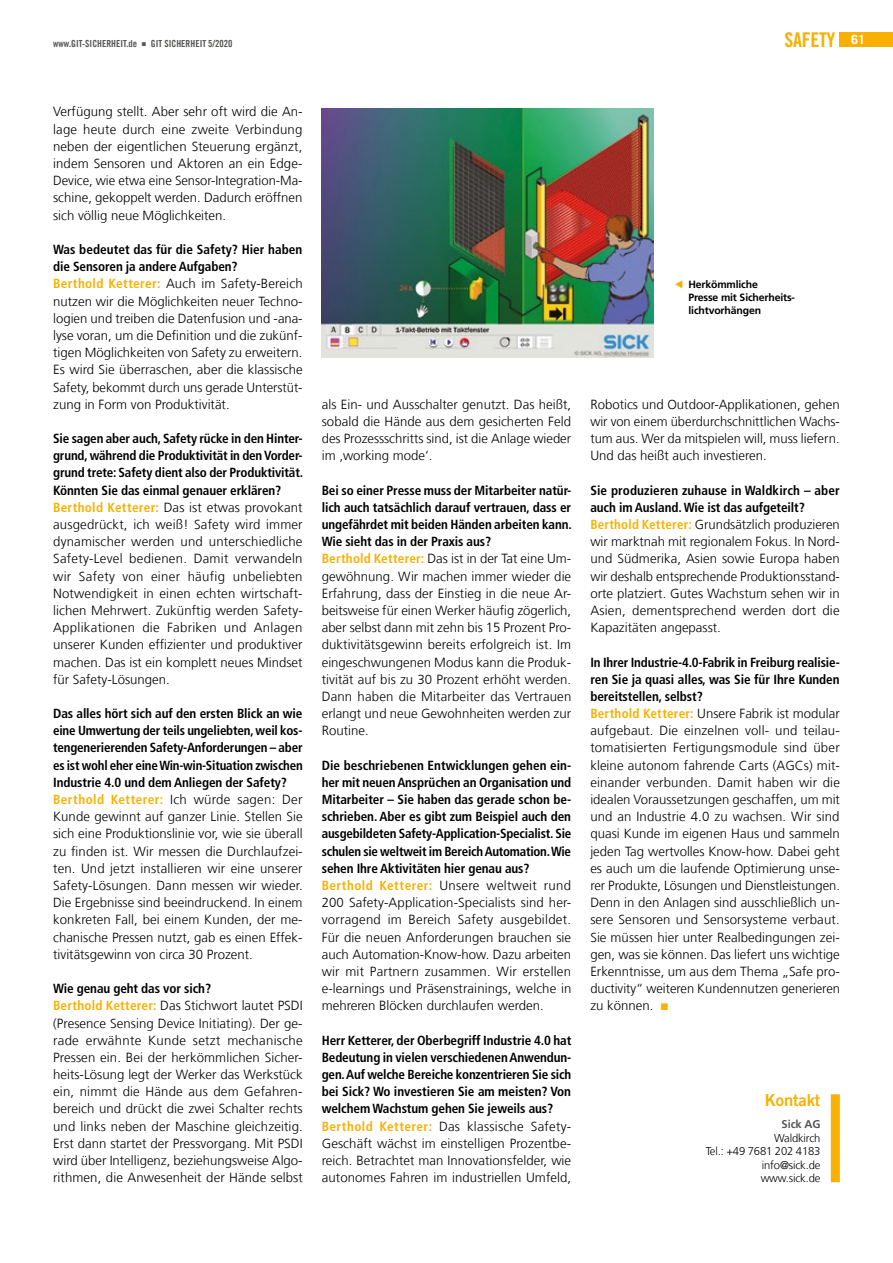
<style>
.page{position:relative;width:893px;height:1263px;background:#fff}
.page>*{position:absolute;margin:0;border:0;box-sizing:border-box;transform-origin:0 0}
.t1{font:20.25px "Trade Gothic LT Std Bd Cn 20";color:#f9b000}
.t2{font:16.5px "Trade Gothic LT Std Bd 2";letter-spacing:-.005em;color:#f9b000}
.t3{font:300 13.2px/17.2px "Frutiger LT Com";color:#000}
.t4{font:700 condensed 13.2px/17.2px "Frutiger LT Com";letter-spacing:-.01em;color:#000}
.t5{font:300 11.25px/13.5px "Frutiger LT Com";letter-spacing:-.015em;color:#000;text-align:right}
.t6{font:700 11.25px "Frutiger LT Com";letter-spacing:-.015em;color:#575756}
.t7{font:700 10.5px/12.8px "Frutiger LT Com";letter-spacing:-.015em;color:#000}
.t8{font:9.75px "Trade Gothic LT Com Bd Cn 20";color:#575756}
.s1{font-family:"Trade Gothic LT Com";font-weight:700;font-size:12.75px;color:#fff}
.s2{font-weight:700;font-stretch:condensed}
.s3{font-weight:700;font-stretch:condensed;color:#f9b000}
.s4{color:#f9b000}
.s5{font-weight:300;font-stretch:normal}
</style>
<div class="page">
<div style="left:831px;top:1094px;width:9px;height:88px;background:#f9b000"></div>
<img style="left:322px;top:108px;width:332px;height:249px">
<div style="left:840px;top:32px;width:53px;height:15px;background:#f9b000"></div>
<p class="t8" style="left:53px;top:38px;width:181px">www.GIT-SICHERHEIT.de ▪ GIT SICHERHEIT 5/2020</p>
<h1 class="t1" style="left:784px;top:27px;width:82px">Safety <span class="s1">61</span></h1>
<p class="t3" style="left:53px;top:103px;width:251px;text-align:justify">Verfügung stellt. Aber sehr oft wird die An&shy;lage heute durch eine zweite Verbindung neben der eigentlichen Steuerung ergänzt, indem Sensoren und Aktoren an ein Edge-Device, wie etwa eine Sensor-Integration-Ma&shy;schine, gekoppelt werden. Dadurch eröffnen sich völlig neue Möglichkeiten.</p>
<p class="t3" style="left:53px;top:241px;width:251px"><span class="s2">Was bedeutet das für die Safety? Hier haben die Sensoren ja andere Aufgaben?<br></span><span class="s3">Berthold Ketterer:</span> Auch im Safety-Bereich nutzen wir die Möglichkeiten neuer Techno&shy;logien und treiben die Datenfusion und -ana&shy;lyse voran, um die Definition und die zukünf&shy;tigen Möglichkeiten von Safety zu erweitern.<br>Es wird Sie überraschen, aber die klassische Safety, bekommt durch uns gerade Unterstüt&shy;zung in Form von Produktivität.</p>
<p class="t3" style="left:53px;top:430px;width:252px"><span class="s2">Sie sagen aber auch, Safety rücke in den Hinter&shy;grund, während die Produktivität in den Vorder&shy;grund trete: Safety dient also der Produktivität.<br>Könnten Sie das einmal genauer erklären?<br></span><span class="s3">Berthold Ketterer:</span> Das ist etwas provokant ausgedrückt, ich weiß! Safety wird immer dynamischer werden und unterschiedliche Safety-Level bedienen. Damit verwandeln wir Safety von einer häufig unbeliebten Notwendigkeit in einen echten wirtschaft&shy;lichen Mehrwert. Zukünftig werden Safety-Applikationen die Fabriken und Anlagen unserer Kunden effizienter und produktiver machen. Das ist ein komplett neues Mindset für Safety-Lösungen.</p>
<p class="t3" style="left:53px;top:705px;width:251px"><span class="s2">Das alles hört sich auf den ersten Blick an wie eine Umwertung der teils ungeliebten, weil kos&shy;tengenerierenden Safety-Anforderungen – aber es ist wohl eher eine Win-win-Situation zwischen Industrie 4.0 und dem Anliegen der Safety?<br></span><span class="s3">Berthold Ketterer:</span> Ich würde sagen: Der Kunde gewinnt auf ganzer Linie. Stellen Sie sich eine Produktionslinie vor, wie sie überall zu finden ist. Wir messen die Durchlaufzei&shy;ten. Und jetzt installieren wir eine unserer Safety-Lösungen. Dann messen wir wieder.<br>Die Ergebnisse sind beeindruckend. In einem konkreten Fall, bei einem Kunden, der me&shy;chanische Pressen nutzt, gab es einen Effek&shy;tivitätsgewinn von circa 30 Prozent.</p>
<p class="t3" style="left:53px;top:980px;width:251px"><span class="s2">Wie genau geht das vor sich?<br></span><span class="s3">Berthold Ketterer:</span> Das Stichwort lautet PSDI (Presence Sensing Device Initiating). Der ge&shy;rade erwähnte Kunde setzt mechanische Pressen ein. Bei der herkömmlichen Sicher&shy;heits-Lösung legt der Werker das Werkstück ein, nimmt die Hände aus dem Gefahren&shy;bereich und drückt die zwei Schalter rechts und links neben der Maschine gleichzeitig.<br>Erst dann startet der Pressvorgang. Mit PSDI wird über Intelligenz, beziehungsweise Algo&shy;rithmen, die Anwesenheit der Hände selbst</p>
<p class="t7" style="left:688px;top:278px;width:108px;text-indent:-14px"><span class="s4">◀</span> Herkömmliche<br>Presse mit Sicherheits&shy;lichtvorhängen</p>
<p class="t3" style="left:322px;top:396px;width:251px;text-align:justify">als Ein- und Ausschalter genutzt. Das heißt, sobald die Hände aus dem gesicherten Feld des Prozessschritts sind, ist die Anlage wieder im ‚working mode‘.</p>
<p class="t3" style="left:322px;top:481px;width:252px"><span class="s2">Bei so einer Presse muss der Mitarbeiter natür&shy;lich auch tatsächlich darauf vertrauen, dass er ungefährdet mit beiden Händen arbeiten kann.<br>Wie sieht das in der Praxis aus?<br></span><span class="s3">Berthold Ketterer:</span> Das ist in der Tat eine Um&shy;gewöhnung. Wir machen immer wieder die Erfahrung, dass der Einstieg in die neue Ar&shy;beitsweise für einen Werker häufig zögerlich, aber selbst dann mit zehn bis 15 Prozent Pro&shy;duktivitätsgewinn bereits erfolgreich ist. Im eingeschwungenen Modus kann die Produk&shy;tivität auf bis zu 30 Prozent erhöht werden.<br>Dann haben die Mitarbeiter das Vertrauen erlangt und neue Gewohnheiten werden zur Routine.</p>
<p class="t3" style="left:322px;top:756px;width:251px"><span class="s2">Die beschriebenen Entwicklungen gehen ein&shy;her mit neuen Ansprüchen an Organisation und Mitarbeiter – Sie haben das gerade schon be&shy;schrieben. Aber es gibt zum Beispiel auch den ausgebildeten Safety-Application-Specialist. Sie schulen sie weltweit im Bereich Automation. Wie sehen Ihre Aktivitäten hier genau aus?<br></span><span class="s3">Berthold Ketterer:</span> Unsere weltweit rund 200 Safety-Application-Specialists sind her&shy;vorragend im Bereich Safety ausgebildet.<br>Für die neuen Anforderungen brauchen sie auch Automation-Know-how. Dazu arbeiten wir mit Partnern zusammen. Wir erstellen e-learnings und Präsenstrainings, welche in mehreren Blöcken durchlaufen werden.</p>
<p class="t4" style="left:322px;top:1031px;width:251px">Herr Ketterer, der Oberbegriff Industrie 4.0 hat Bedeutung in vielen verschiedenen Anwendun&shy;gen. Auf welche Bereiche konzentrieren Sie sich bei Sick? Wo investieren Sie am meisten? Von welchem Wachstum gehen Sie jeweils aus?<br><span class="s4">Berthold Ketterer:</span> <span class="s5">Das klassische Safety-Geschäft wächst im einstelligen Prozentbe&shy;reich. Betrachtet man Innovationsfelder, wie autonomes Fahren im industriellen Umfeld,</span></p>
<p class="t3" style="left:590px;top:396px;width:251px;text-align:justify">Robotics und Outdoor-Applikationen, gehen wir von einem überdurchschnittlichen Wachs&shy;tum aus. Wer da mitspielen will, muss liefern.<br>Und das heißt auch investieren.</p>
<p class="t3" style="left:590px;top:481px;width:251px"><span class="s2">Sie produzieren zuhause in Waldkirch – aber auch im Ausland. Wie ist das aufgeteilt?<br></span><span class="s3">Berthold Ketterer:</span> Grundsätzlich produzieren wir marktnah mit regionalem Fokus. In Nord&shy;und Südmerika, Asien sowie Europa haben wir deshalb entsprechende Produktionsstand&shy;orte platziert. Gutes Wachstum sehen wir in Asien, dementsprechend werden dort die Kapazitäten angepasst.</p>
<p class="t3" style="left:590px;top:653px;width:251px"><span class="s2">In Ihrer Industrie-4.0-Fabrik in Freiburg realisie&shy;ren Sie ja quasi alles, was Sie für Ihre Kunden bereitstellen, selbst?<br></span><span class="s3">Berthold Ketterer:</span> Unsere Fabrik ist modular aufgebaut. Die einzelnen voll- und teilau&shy;tomatisierten Fertigungsmodule sind über kleine autonom fahrende Carts (AGCs) mit&shy;einander verbunden. Damit haben wir die idealen Voraussetzungen geschaffen, um mit und an Industrie 4.0 zu wachsen. Wir sind quasi Kunde im eigenen Haus und sammeln jeden Tag wertvolles Know-how. Dabei geht es auch um die laufende Optimierung unse&shy;rer Produkte, Lösungen und Dienstleistungen.<br>Denn in den Anlagen sind ausschließlich un&shy;sere Sensoren und Sensorsysteme verbaut.<br>Sie müssen hier unter Realbedingungen zei&shy;gen, was sie können. Das liefert uns wichtige Erkenntnisse, um aus dem Thema „Safe pro&shy;ductivity“ weiteren Kundennutzen generieren zu können. <span class="s4">◾</span></p>
<p class="t2" style="left:765px;top:1090px;width:57px">Kontakt</p>
<p class="t6" style="left:782px;top:1118px;width:40px">Sick AG</p>
<p class="t5" style="left:706px;top:1131px;width:116px">Waldkirch<br>Tel.: +49 7681 202 4183 info@sick.de www.sick.de</p>
</div>
